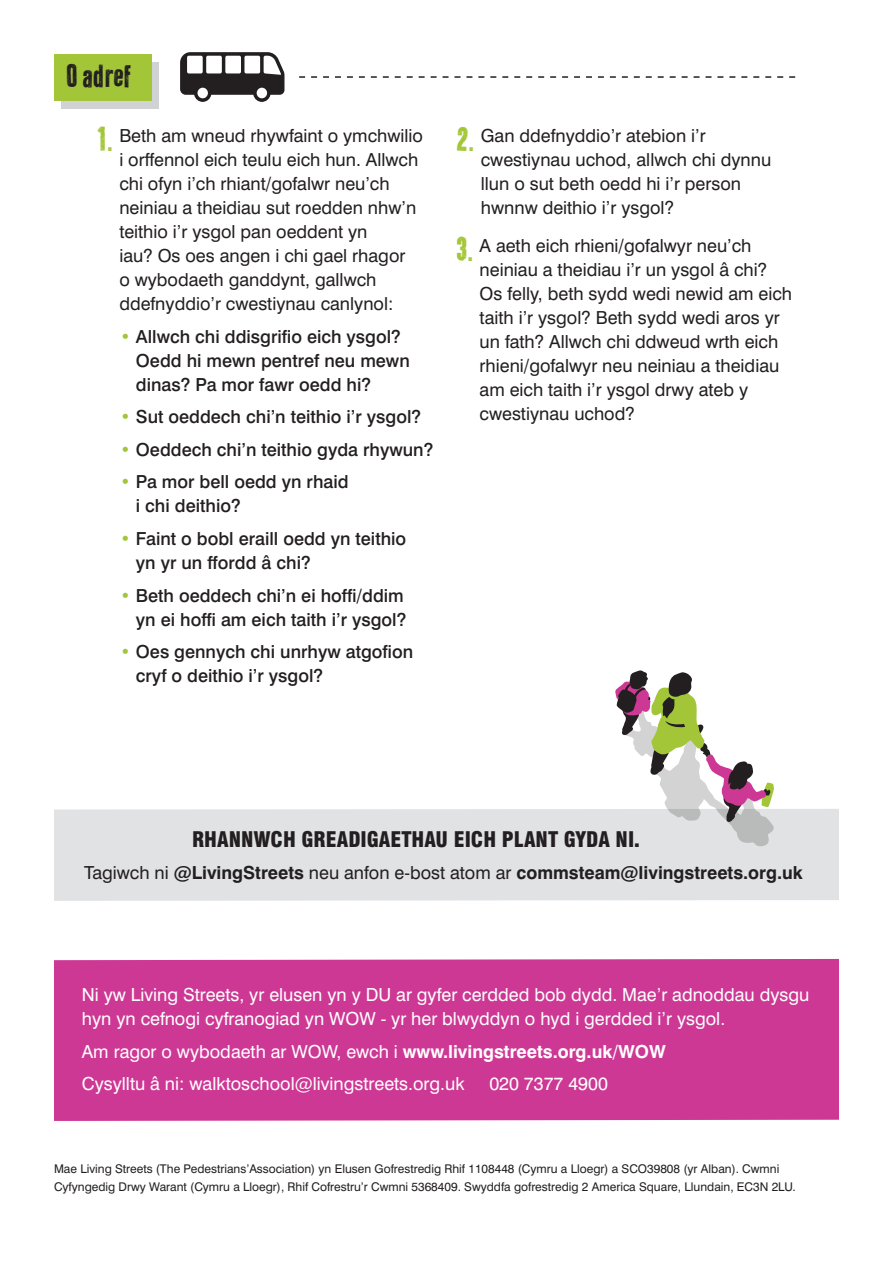
<style>
.page{position:relative;width:893px;height:1263px;background:#fff}
.page>*{position:absolute;margin:0;border:0;box-sizing:border-box;transform-origin:0 0}
.t1{font:29.1px "Living Streets Campaign";color:#231f20}
.t2{font:900 condensed 21px "Swiss 721 BT";color:#231f20}
.t3{font:18px/24px "Swiss 721 BT";color:#231f20}
.t4{font:500 18px/24px "Swiss 721 BT";color:#231f20}
.t5{font:18px/24px "Swiss 721 BT";color:#fff}
.t6{font:700 18px "Swiss 721 BT";color:#231f20}
.t7{font:12px/18px "Swiss 721 BT";color:#231f20}
.s1{font-family:"Living Streets Campaign";font-size:30px;color:#a3c639}
.s2{color:#a3c639}
.s3{font-weight:400}
.s4{font-weight:700}
</style>
<div class="page">
<svg style="left:180px;top:52px;width:104px;height:50px"></svg>
<svg style="left:299px;top:76px;width:496px;height:2px"></svg>
<div style="left:54px;top:809px;width:785px;height:92px;background:#e1e2e4"></div>
<div style="left:54px;top:959px;width:785px;height:162px;background:#ce3895"></div>
<svg style="left:615px;top:670px;width:159px;height:176px"></svg>
<div style="left:61px;top:62px;width:97px;height:46px;background:#d1d2d4"></div>
<div style="left:54px;top:54px;width:97px;height:46px;background:#a3c639"></div>
<p class="t1" style="left:67px;top:63px;width:67px">O adref</p>
<p class="t3" style="left:119px;top:124px;width:305px;text-indent:-22px"><span class="s1">1.</span> Beth am wneud rhywfaint o ymchwilio i orffennol eich teulu eich hun. Allwch chi ofyn i’ch rhiant/gofalwr neu’ch neiniau a theidiau sut roedden nhw’n teithio i’r ysgol pan oeddent yn<br>iau? Os oes angen i chi gael rhagor<br>o wybodaeth ganddynt, gallwch ddefnyddio’r cwestiynau canlynol:</p>
<p class="t4" style="left:136px;top:324px;width:275px;text-indent:-16px"><span class="s2">•</span> Allwch chi ddisgrifio eich ysgol?<br>Oedd hi mewn pentref neu mewn dinas? Pa mor fawr oedd hi?</p>
<p class="t4" style="left:120px;top:405px;width:302px"><span class="s2">•</span> Sut oeddech chi’n teithio i’r ysgol?</p>
<p class="t4" style="left:120px;top:437px;width:315px"><span class="s2">•</span> Oeddech chi’n teithio gyda rhywun?</p>
<p class="t4" style="left:136px;top:470px;width:214px;text-indent:-16px"><span class="s2">•</span> Pa mor bell oedd yn rhaid i chi deithio?</p>
<p class="t4" style="left:136px;top:526px;width:272px;text-indent:-16px"><span class="s2">•</span> Faint o bobl eraill oedd yn teithio yn yr un ffordd â chi?</p>
<p class="t4" style="left:120px;top:583px;width:288px;text-align:right"><span class="s2">•</span> Beth oeddech chi’n ei hoffi/ddim yn ei hoffi am eich taith i’r ysgol?</p>
<p class="t4" style="left:136px;top:639px;width:279px;text-indent:-16px"><span class="s2">•</span> Oes gennych chi unrhyw atgofion cryf o deithio i’r ysgol?</p>
<p class="t3" style="left:481px;top:124px;width:292px;text-indent:-24px"><span class="s1">2.</span> Gan ddefnyddio’r atebion i’r cwestiynau uchod, allwch chi dynnu llun o sut beth oedd hi i’r person hwnnw deithio i’r ysgol?</p>
<p class="t3" style="left:480px;top:233px;width:314px;text-indent:-22px"><span class="s1">3.</span> A aeth eich rhieni/gofalwyr neu’ch neiniau a theidiau i’r un ysgol â chi?<br>Os felly, beth sydd wedi newid am eich taith i’r ysgol? Beth sydd wedi aros yr un fath? Allwch chi ddweud wrth eich rhieni/gofalwyr neu neiniau a theidiau am eich taith i’r ysgol drwy ateb y cwestiynau uchod?</p>
<p class="t2" style="left:192px;top:826px;width:449px">RHANNWCH GREADIGAETHAU EICH PLANT GYDA NI.</p>
<p class="t6" style="left:84px;top:862px;width:720px"><span class="s3">Tagiwch ni</span> @LivingStreets <span class="s3">neu anfon e-bost atom ar</span> commsteam@livingstreets.org.uk</p>
<p class="t5" style="left:82px;top:983px;width:729px">Ni yw Living Streets, yr elusen yn y DU ar gyfer cerdded bob dydd. Mae’r adnoddau dysgu hyn yn cefnogi cyfranogiad yn WOW - yr her blwyddyn o hyd i gerdded i’r ysgol.</p>
<p class="t5" style="left:82px;top:1039px;width:586px">Am ragor o wybodaeth ar WOW, ewch i <span class="s4">www.livingstreets.org.uk/WOW</span></p>
<p class="t5" style="left:82px;top:1072px;width:384px">Cysylltu â ni: walktoschool@livingstreets.org.uk</p>
<p class="t5" style="left:489px;top:1072px;width:120px">020 7377 4900</p>
<p class="t7" style="left:54px;top:1159px;width:743px">Mae Living Streets (The Pedestrians’Association) yn Elusen Gofrestredig Rhif 1108448 (Cymru a Lloegr) a SCO39808 (yr Alban). Cwmni<br>Cyfyngedig Drwy Warant (Cymru a Lloegr), Rhif Cofrestru’r Cwmni 5368409. Swyddfa gofrestredig 2 America Square, Llundain, EC3N 2LU.</p>
</div>
